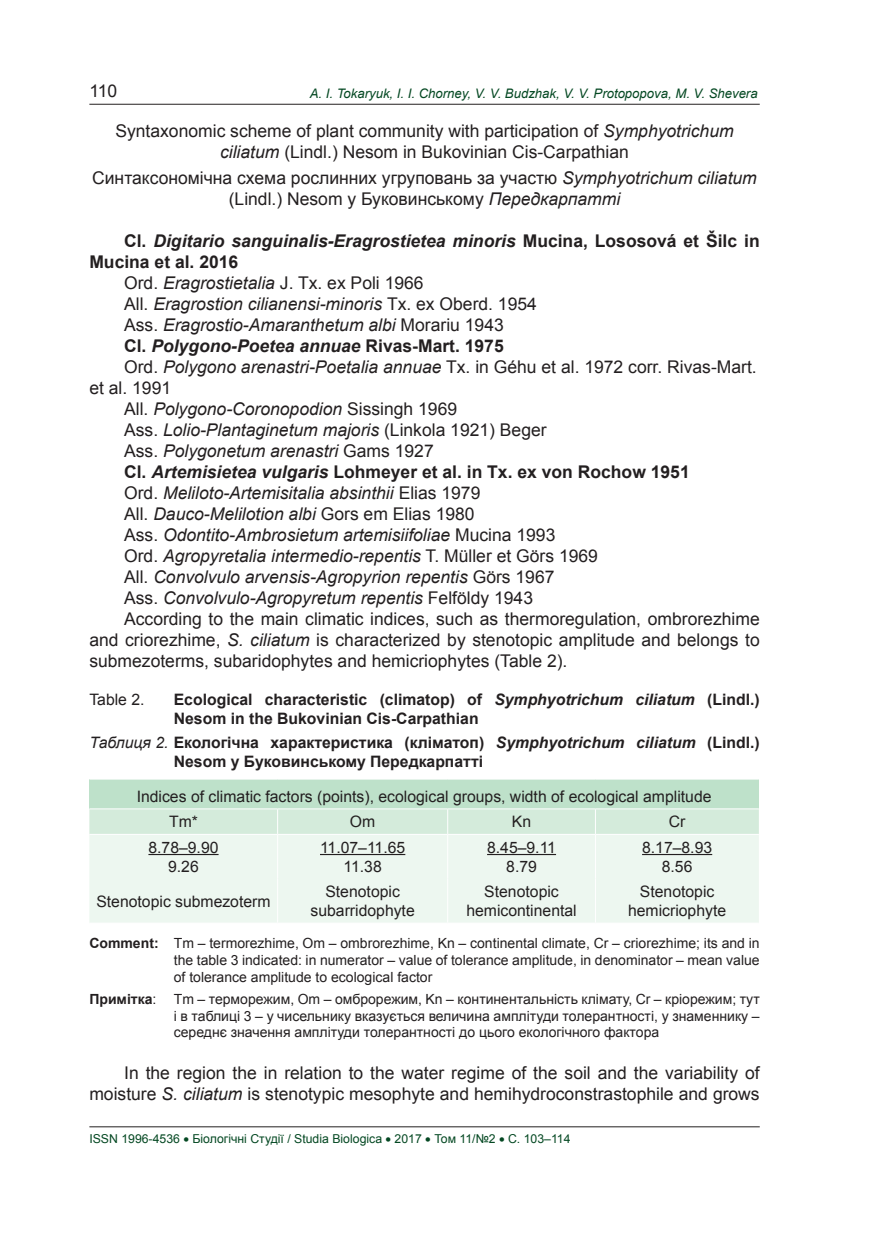
<style>
.page{position:relative;width:869px;height:1241px;background:#fff}
.page>*{position:absolute;margin:0;border:0;box-sizing:border-box;transform-origin:0 0}
.t1{font:17.5px/21px "Arial";color:#231f20;text-align:center}
.t2{font:italic 17.5px "Arial";color:#231f20}
.t3{font:italic 700 17.5px "Arial";color:#231f20}
.t4{font:700 17.5px "Arial";color:#231f20}
.t5{font:15.75px/18.9px "Arial";color:#231f20;text-align:center}
.t6{font:700 15.75px/18.9px "Arial";color:#231f20}
.t7{font:15.75px/18.9px "Arial";letter-spacing:-.035em;color:#231f20;text-align:center}
.t8{font:14px/16.8px "Arial";color:#231f20;text-align:justify}
.t9{font:italic 13.12px "Arial";color:#044822}
.t10{font:12.25px "Arial";color:#044822}
.s1{font-style:italic}
.s2{font-style:normal}
.s3{font-weight:400;font-style:italic}
.s4{font-weight:700}
</style>
<div class="page">
<hr style="left:89px;top:104px;width:670px;height:1px;background:#231f20">
<hr style="left:89px;top:1126px;width:670px;height:1px;background:#231f20">
<div style="left:89px;top:779px;width:669px;height:29px;background:#bee1ca"></div>
<div style="left:89px;top:835px;width:669px;height:87px;background:#edf7f0"></div>
<svg style="left:89px;top:808px;width:669px;height:25px;background:#d5ebdc"></svg>
<hr style="left:277px;top:834px;width:1px;height:44px;background:#fff">
<hr style="left:447px;top:834px;width:1px;height:44px;background:#fff">
<hr style="left:594px;top:834px;width:1px;height:44px;background:#fff">
<hr style="left:277px;top:878px;width:1px;height:44px;background:#fff">
<hr style="left:447px;top:878px;width:1px;height:44px;background:#fff">
<hr style="left:594px;top:878px;width:1px;height:44px;background:#fff">
<hr style="left:148px;top:853px;width:70px;height:2px;background:#231f20">
<hr style="left:320px;top:853px;width:85px;height:2px;background:#231f20">
<hr style="left:487px;top:853px;width:68px;height:2px;background:#231f20">
<hr style="left:641px;top:853px;width:71px;height:2px;background:#231f20">
<p class="t1" style="left:89px;top:80px;width:29px">110</p>
<p class="t9" style="left:309px;top:85px;width:449px">A. I. Tokaryuk, I. I. Chorney, V. V. Budzhak, V. V. Protopopova, M. V. Shevera</p>
<p class="t1" style="left:115px;top:120px;width:619px">Syntaxonomic scheme of plant community with participation of <span class="s1">Symphyotrichum ciliatum</span> (Lindl.) Nesom in Bukovinian Cis-Carpathian</p>
<p class="t1" style="left:92px;top:167px;width:665px">Синтаксономічна схема рослинних угруповань за участю <span class="s1">Symphyotrichum ciliatum </span>(Lindl.) Nesom у Буковинському <span class="s1">Передкарпатті</span></p>
<p class="t3" style="left:124px;top:229px;width:636px"><span class="s2">Cl.</span> Digitario sanguinalis-Eragrostietea minoris <span class="s2">Mucina, Lososová et Šilc in</span></p>
<p class="t4" style="left:89px;top:250px;width:150px">Mucina et al. 2016</p>
<p class="t1" style="left:124px;top:272px;width:301px">Ord. <span class="s1">Eragrostietalia</span> J. Tx. ex Poli 1966</p>
<p class="t2" style="left:124px;top:292px;width:414px"><span class="s2">All.</span> Eragrostion cilianensi-minoris <span class="s2">Tx. ex Oberd. 1954</span></p>
<p class="t2" style="left:124px;top:313px;width:381px"><span class="s2">Ass.</span> Eragrostio-Amaranthetum albi <span class="s2">Morariu 1943</span></p>
<p class="t3" style="left:124px;top:334px;width:381px"><span class="s2">Cl.</span> Polygono-Poеtea annuae <span class="s2">Rivas-Mart. 1975</span></p>
<p class="t1" style="left:124px;top:356px;width:633px">Ord. <span class="s1">Polygono arenastri-Poetalia annuae</span> Tx. in Géhu et al. 1972 corr. Rivas-Mart.</p>
<p class="t1" style="left:89px;top:377px;width:83px">et al. 1991</p>
<p class="t2" style="left:124px;top:397px;width:334px"><span class="s2">All.</span> Polygono-Coronopodion <span class="s2">Sissingh 1969</span></p>
<p class="t2" style="left:124px;top:418px;width:424px"><span class="s2">Ass.</span> Lolio-Plantaginetum majoris <span class="s2">(Linkola 1921) Beger</span></p>
<p class="t2" style="left:124px;top:439px;width:311px"><span class="s2">Ass.</span> Polygonetum arenastri <span class="s2">Gams 1927</span></p>
<p class="t4" style="left:124px;top:460px;width:567px">Cl. <span class="s1">Artemisietea vulgaris</span> Lohmeyer et al. in Tx. ex von Rochow 1951</p>
<p class="t2" style="left:124px;top:481px;width:357px"><span class="s2">Ord.</span> Meliloto-Artemisitalia absinthii <span class="s2">Elias 1979</span></p>
<p class="t2" style="left:124px;top:502px;width:352px"><span class="s2">All.</span> Dauco-Melilotion albi <span class="s2">Gors em Elias 1980</span></p>
<p class="t2" style="left:124px;top:523px;width:432px"><span class="s2">Ass.</span> Odontito-Ambrosietum artemisiifoliae <span class="s2">Mucina 1993</span></p>
<p class="t2" style="left:124px;top:544px;width:475px"><span class="s2">Ord.</span> Agropyretalia intermedio-repentis <span class="s2">T. Müller et Görs 1969</span></p>
<p class="t2" style="left:124px;top:565px;width:431px"><span class="s2">All.</span> Convolvulo arvensis-Agropyrion repentis <span class="s2">Görs 1967</span></p>
<p class="t2" style="left:124px;top:586px;width:410px"><span class="s2">Ass.</span> Convolvulo-Agropyretum repentis <span class="s2">Felföldy 1943</span></p>
<p class="t1" style="left:124px;top:608px;width:636px">According to the main climatic indices, such as thermoregulation, ombrorezhime</p>
<p class="t1" style="left:89px;top:629px;width:671px">and criorezhime, <span class="s1">S. ciliatum</span> is characterized by stenotopic amplitude and belongs to</p>
<p class="t1" style="left:89px;top:650px;width:479px">submezoterms, subaridophytes and hemicriophytes (Table 2).</p>
<p class="t5" style="left:89px;top:690px;width:57px">Table 2.</p>
<p class="t6" style="left:174px;top:690px;width:587px">Ecological characteristic (climatop) of <span class="s1">Symphyotrichum ciliatum</span> (Lindl.)<br>Nesom in the Bukovinian Cis-Carpathian</p>
<p class="t6" style="left:174px;top:733px;width:587px;text-indent:-84px"><span class="s3">Таблиця 2.</span> Екологічна характеристика (кліматоп) <span class="s1">Symphyotrichum ciliatum</span> (Lindl.)<br>Nesom у Буковинському Передкарпатті</p>
<p class="t5" style="left:169px;top:783px;width:543px;line-height:25.6px;text-align:left;text-indent:-32px">Indices of climatic factors (points), ecological groups, width of ecological amplitude<br>Tm*</p>
<p class="t5" style="left:350px;top:812px;width:27px">Om</p>
<p class="t5" style="left:511px;top:812px;width:21px">Kn</p>
<p class="t5" style="left:668px;top:812px;width:18px">Cr</p>
<p class="t5" style="left:148px;top:837px;width:72px">8.78–9.90<br>9.26</p>
<p class="t7" style="left:320px;top:837px;width:87px">11.07–11.65<br>11.38</p>
<p class="t5" style="left:487px;top:837px;width:70px">8.45–9.11<br>8.79</p>
<p class="t5" style="left:641px;top:837px;width:72px">8.17–8.93<br>8.56</p>
<p class="t5" style="left:96px;top:891px;width:176px">Stenotopic submezoterm</p>
<p class="t5" style="left:310px;top:882px;width:106px">Stenotopic subarridophyte</p>
<p class="t5" style="left:466px;top:882px;width:112px">Stenotopic hemicontinental</p>
<p class="t5" style="left:627px;top:882px;width:100px">Stenotopic hemicriophyte</p>
<p class="t8" style="left:174px;top:934px;width:587px;text-indent:-84px"><span class="s4">Comment:</span> Tm – termorezhime, Om – ombrorezhime, Kn – continental climate, Cr – criorezhime; its and in the table 3 indicated: in numerator – value of tolerance amplitude, in denominator – mean value of tolerance amplitude to ecological factor</p>
<p class="t8" style="left:174px;top:990px;width:587px;text-indent:-84px"><span class="s4">Примітка</span>: Tm – терморежим, Om – омброрежим, Kn – континентальність клімату, Cr – кріорежим; тут і в таблиці 3 – у чисельнику вказується величина амплітуди толерантності, у знаменнику – середнє значення амплітуди толерантності до цього екологічного фактора</p>
<p class="t1" style="left:89px;top:1062px;width:671px;text-align:right">In the region the in relation to the water regime of the soil and the variability of moisture <span class="s1">S. ciliatum</span> is stenotypic mesophyte and hemihydroconstrastophile and grows</p>
<p class="t10" style="left:89px;top:1130px;width:482px">ISSN 1996-4536 • Біологічні Студії / Studia Biologica • 2017 • Том 11/№2 • С. 103–114</p>
</div>
